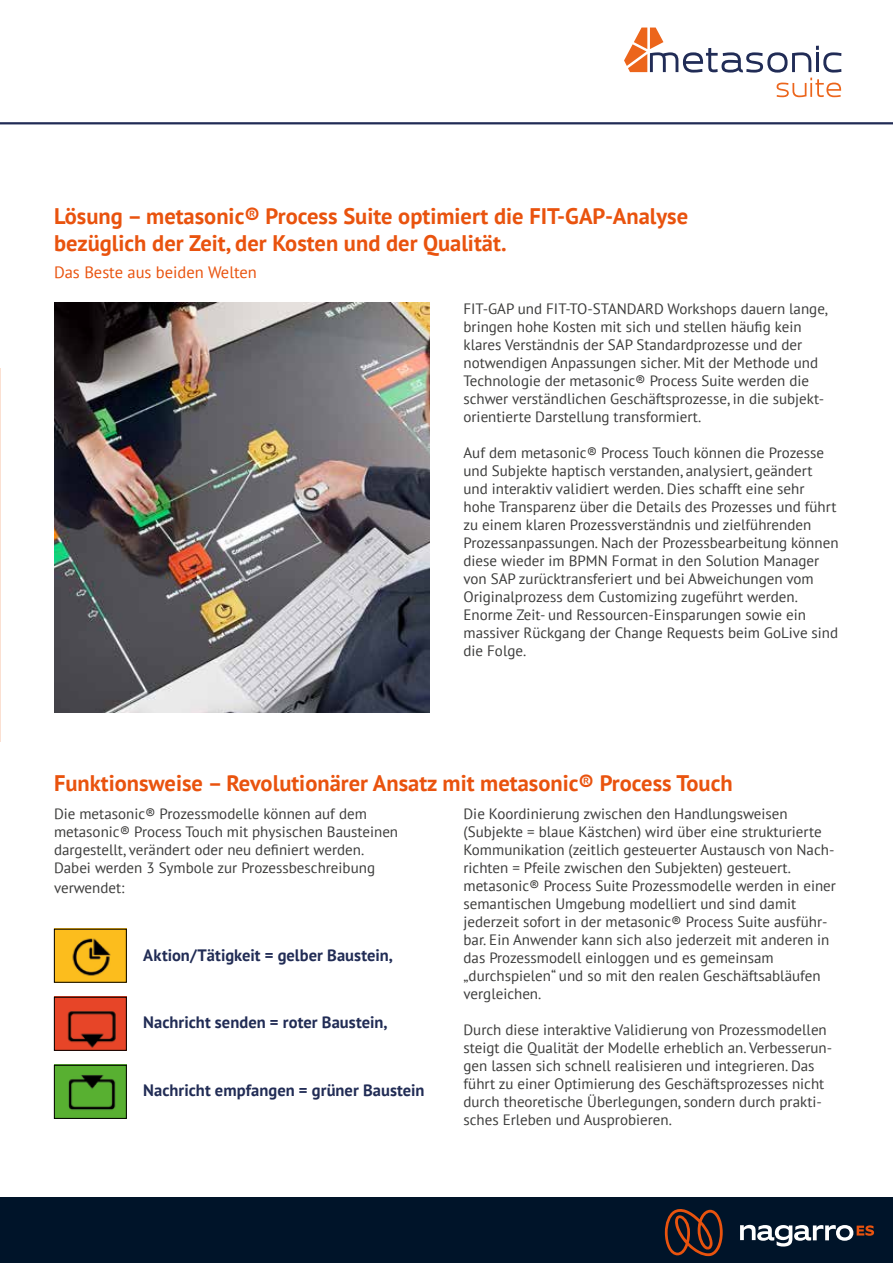
<style>
.page{position:relative;width:893px;height:1263px;background:#fff}
.page>*{position:absolute;margin:0;border:0;box-sizing:border-box;transform-origin:0 0}
.t1{font:700 22.5px/27px "PT Sans";color:#e9530e}
.t2{font:700 16.5px "PT Sans";color:#212c55}
.t3{font:16.5px "PT Sans";color:#e9530e}
.t4{font:15px/18px "PT Sans";color:#3c3c3b}
</style>
<div class="page">
<div style="left:0;top:1197px;width:893px;height:66px;background:#001429"></div>
<svg style="left:624px;top:28px;width:217px;height:69px"></svg>
<hr style="left:0;top:122px;width:893px;height:2px;background:#212b55">
<img style="left:54px;top:303px;width:375px;height:409px">
<hr style="left:0;top:369px;width:1px;height:372px;background:#ec651b">
<img style="left:56px;top:1067px;width:69px;height:50px">
<div style="left:54px;top:1065px;width:73px;height:54px;border:1px solid #000"></div>
<img style="left:56px;top:999px;width:69px;height:50px">
<div style="left:54px;top:997px;width:73px;height:54px;border:1px solid #000"></div>
<img style="left:56px;top:931px;width:69px;height:50px">
<div style="left:54px;top:929px;width:73px;height:54px;border:1px solid #000"></div>
<svg style="left:665px;top:1209px;width:58px;height:47px"></svg>
<svg style="left:740px;top:1225px;width:134px;height:21px"></svg>
<h1 class="t1" style="left:54px;top:202px;width:636px">Lösung – metasonic® Process Suite optimiert die FIT-GAP-Analyse bezüglich der Zeit, der Kosten und der Qualität.</h1>
<p class="t3" style="left:54px;top:262px;width:204px">Das Beste aus beiden Welten</p>
<p class="t4" style="left:463px;top:300px;width:366px">FIT-GAP und FIT-TO-STANDARD Workshops dauern lange, bringen hohe Kosten mit sich und stellen häufig kein klares Verständnis der SAP Standardprozesse und der notwendigen Anpassungen sicher. Mit der Methode und Technologie der metasonic® Process Suite werden die schwer verständlichen Geschäftsprozesse, in die subjekt&shy;orientierte Darstellung transformiert.</p>
<p class="t4" style="left:463px;top:444px;width:377px">Auf dem metasonic® Process Touch können die Prozesse und Subjekte haptisch verstanden, analysiert, geändert und interaktiv validiert werden. Dies schafft eine sehr hohe Transparenz über die Details des Prozesses und führt zu einem klaren Prozessverständnis und zielführenden Prozessanpassungen. Nach der Prozessbearbeitung können diese wieder im BPMN Format in den Solution Manager von SAP zurücktransferiert und bei Abweichungen vom Originalprozess dem Customizing zugeführt werden.<br>Enorme Zeit- und Ressourcen-Einsparungen sowie ein massiver Rückgang der Change Requests beim GoLive sind die Folge.</p>
<h1 class="t1" style="left:54px;top:769px;width:680px">Funktionsweise – Revolutionärer Ansatz mit metasonic® Process Touch</h1>
<p class="t4" style="left:54px;top:805px;width:346px">Die metasonic® Prozessmodelle können auf dem metasonic® Process Touch mit physischen Bausteinen dargestellt, verändert oder neu definiert werden.<br>Dabei werden 3 Symbole zur Prozessbeschreibung</p>
<p class="t4" style="left:54px;top:878px;width:72px">verwendet:</p>
<p class="t2" style="left:143px;top:944px;width:251px">Aktion/Tätigkeit = gelber Baustein,</p>
<p class="t2" style="left:143px;top:1011px;width:246px">Nachricht senden = roter Baustein,</p>
<p class="t2" style="left:143px;top:1079px;width:283px">Nachricht empfangen = grüner Baustein</p>
<p class="t4" style="left:463px;top:805px;width:374px">Die Koordinierung zwischen den Handlungsweisen (Subjekte = blaue Kästchen) wird über eine strukturierte Kommunikation (zeitlich gesteuerter Austausch von Nach&shy;richten = Pfeile zwischen den Subjekten) gesteuert. metasonic® Process Suite Prozessmodelle werden in einer semantischen Umgebung modelliert und sind damit jederzeit sofort in der metasonic® Process Suite ausführ&shy;bar. Ein Anwender kann sich also jederzeit mit anderen in das Prozessmodell einloggen und es gemeinsam „durchspielen“ und so mit den realen Geschäftsabläufen vergleichen.</p>
<p class="t4" style="left:463px;top:1021px;width:370px">Durch diese interaktive Validierung von Prozessmodellen steigt die Qualität der Modelle erheblich an. Verbesserun&shy;gen lassen sich schnell realisieren und integrieren. Das führt zu einer Optimierung des Geschäftsprozesses nicht durch theoretische Überlegungen, sondern durch prakti&shy;sches Erleben und Ausprobieren.</p>
</div>
